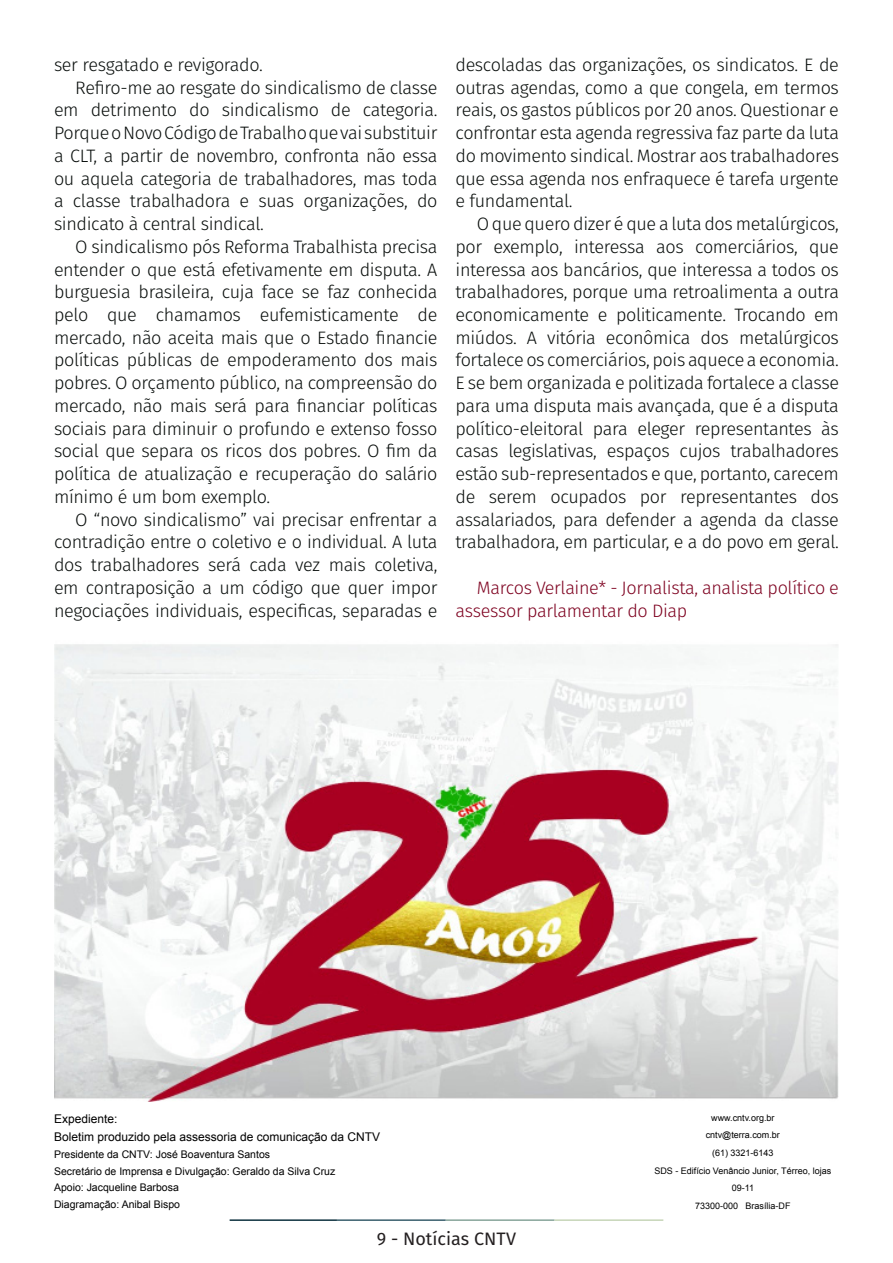
<style>
.page{position:relative;width:893px;height:1263px;background:#fff}
.page>*{position:absolute;margin:0;border:0;box-sizing:border-box;transform-origin:0 0}
.t1{font:300 18px/22.8px "Fira Sans";letter-spacing:-.02em;color:#080d0b;text-align:justify}
.t2{font:300 18px/22.8px "Fira Sans";letter-spacing:-.02em;color:#7e0220}
.t3{font:18px "Fira Sans";color:#231f20}
.t4{font:12px "Arial";color:#000}
.t5{font:10.5px "Arial";color:#000}
.t6{font:9px/17.7px "Arial";color:#000;text-align:center}
</style>
<div class="page">
<hr style="left:230px;top:1219px;width:107px;height:2px;background:#0e323f">
<hr style="left:337px;top:1219px;width:109px;height:2px;background:#3a5f6d">
<hr style="left:446px;top:1219px;width:109px;height:2px;background:#87a59a">
<hr style="left:555px;top:1219px;width:108px;height:2px;background:#c6d5b7">
<img style="left:54px;top:644px;width:784px;height:457px">
<p class="t1" style="left:54px;top:53px;width:210px">ser resgatado e revigorado.</p>
<p class="t1" style="left:54px;top:76px;width:385px;text-indent:21px">Refiro-me ao resgate do sindicalismo de classe em detrimento do sindicalismo de categoria.<br>Porque o Novo Código de Trabalho que vai substituir a CLT, a partir de novembro, confronta não essa ou aquela categoria de trabalhadores, mas toda a classe trabalhadora e suas organizações, do sindicato à central sindical.</p>
<p class="t1" style="left:54px;top:235px;width:385px;text-indent:21px">O sindicalismo pós Reforma Trabalhista precisa entender o que está efetivamente em disputa. A burguesia brasileira, cuja face se faz conhecida pelo que chamamos eufemisticamente de mercado, não aceita mais que o Estado financie políticas públicas de empoderamento dos mais pobres. O orçamento público, na compreensão do mercado, não mais será para financiar políticas sociais para diminuir o profundo e extenso fosso social que separa os ricos dos pobres. O fim da política de atualização e recuperação do salário mínimo é um bom exemplo.</p>
<p class="t1" style="left:54px;top:508px;width:385px;text-indent:21px">O “novo sindicalismo” vai precisar enfrentar a contradição entre o coletivo e o individual. A luta dos trabalhadores será cada vez mais coletiva, em contraposição a um código que quer impor negociações individuais, especificas, separadas e</p>
<p class="t1" style="left:455px;top:53px;width:385px">descoladas das organizações, os sindicatos. E de outras agendas, como a que congela, em termos reais, os gastos públicos por 20 anos. Questionar e confrontar esta agenda regressiva faz parte da luta do movimento sindical. Mostrar aos trabalhadores que essa agenda nos enfraquece é tarefa urgente e fundamental.</p>
<p class="t1" style="left:455px;top:212px;width:385px;text-indent:21px">O que quero dizer é que a luta dos metalúrgicos, por exemplo, interessa aos comerciários, que interessa aos bancários, que interessa a todos os trabalhadores, porque uma retroalimenta a outra economicamente e politicamente. Trocando em miúdos. A vitória econômica dos metalúrgicos fortalece os comerciários, pois aquece a economia.<br>E se bem organizada e politizada fortalece a classe para uma disputa mais avançada, que é a disputa político-eleitoral para eleger representantes às casas legislativas, espaços cujos trabalhadores estão sub-representados e que, portanto, carecem de serem ocupados por representantes dos assalariados, para defender a agenda da classe trabalhadora, em particular, e a do povo em geral.</p>
<p class="t2" style="left:455px;top:576px;width:385px;text-indent:21px">Marcos Verlaine* - Jornalista, analista político e assessor parlamentar do Diap</p>
<p class="t4" style="left:54px;top:1111px;width:65px">Expediente:</p>
<p class="t4" style="left:54px;top:1129px;width:328px">Boletim produzido pela assessoria de comunicação da CNTV</p>
<p class="t5" style="left:54px;top:1147px;width:218px">Presidente da CNTV: José Boaventura Santos</p>
<p class="t5" style="left:54px;top:1164px;width:283px">Secretário de Imprensa e Divulgação: Geraldo da Silva Cruz</p>
<p class="t5" style="left:54px;top:1181px;width:126px">Apoio: Jacqueline Barbosa</p>
<p class="t5" style="left:54px;top:1198px;width:128px">Diagramação: Anibal Bispo</p>
<p class="t6" style="left:711px;top:1109px;width:65px">www.cntv.org.br</p>
<p class="t6" style="left:706px;top:1126px;width:76px">cntv@terra.com.br</p>
<p class="t6" style="left:712px;top:1144px;width:63px">(61) 3321-6143</p>
<p class="t6" style="left:654px;top:1162px;width:178px">SDS - Edifício Venâncio Junior, Térreo, lojas<br>09-11</p>
<p class="t6" style="left:695px;top:1197px;width:97px">73300-000 Brasília-DF</p>
<p class="t3" style="left:377px;top:1225px;width:141px">9 - Notícias CNTV</p>
</div>
